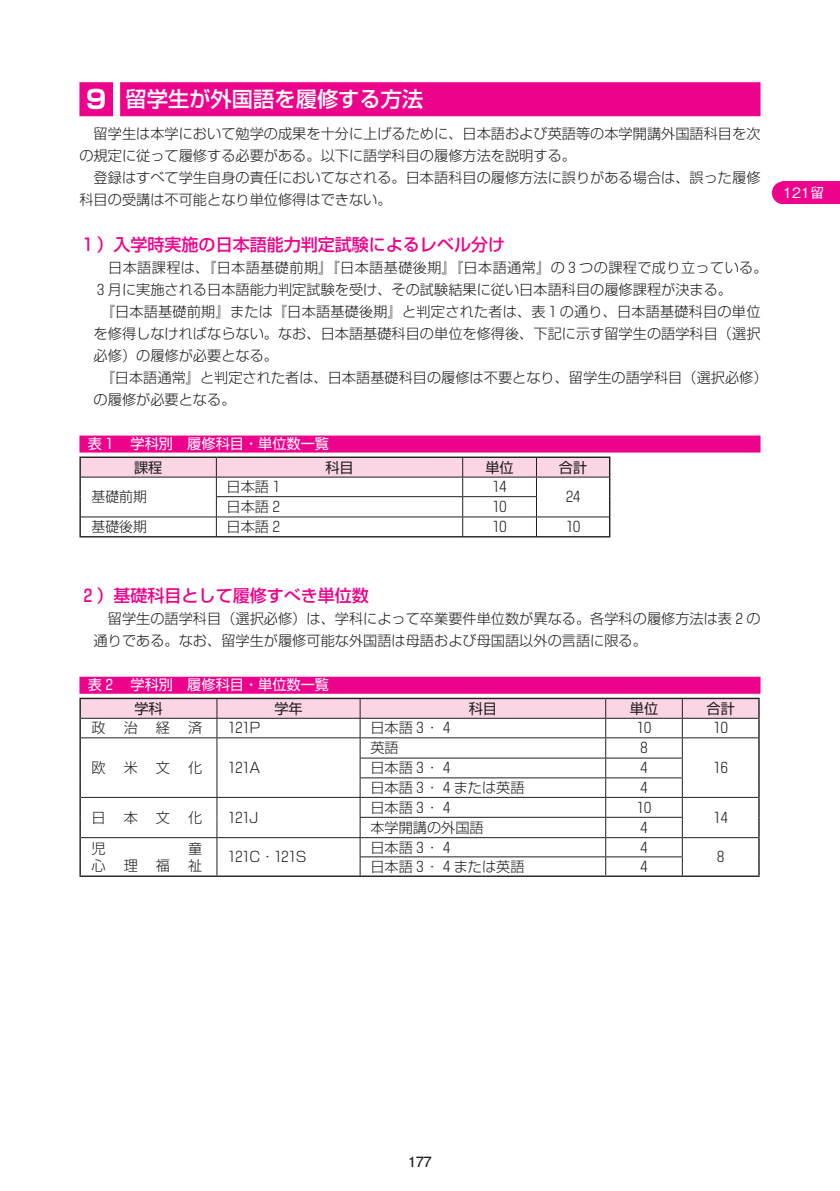
<style>
.page{position:relative;width:840px;height:1191px;background:#fff}
.page>*{position:absolute;margin:0;border:0;box-sizing:border-box;transform-origin:0 0}
.t1{font:21.2px "Shin Go Pro Medium 90 msp RKSJ H";color:#fff}
.t2{font:17px "Shin Go Pro Medium 90 msp RKSJ H";color:#ed028c}
.t3{font:14.2px/22px "Shin Go Pro Light 90 msp RKSJ H";color:#231f20}
.t4{font:14.2px "Shin Go Pro Light 90 msp RKSJ H";letter-spacing:.025em;color:#231f20}
.t5{font:14.2px "Shin Go Pro Regular 90 msp RKSJ H";color:#fff}
.t6{font:14.2px "Shin Go Pro Regular 90 msp RKSJ H";color:#231f20}
.t7{font:14.2px "Gothic BBB Pro Medium 90 msp RKSJ H";color:#fff}
.t8{font:14.2px "Futo Go B101 Pro Bold 90 msp RKSJ H";color:#231f20}
.s1{font-family:"Shin Go Pro Bold 90 msp RKSJ H";font-size:25.6px}
</style>
<div class="page">
<div style="left:79px;top:82px;width:681px;height:34px;background:#ed028c"></div>
<div style="left:113px;top:58px;width:7px;height:62px;background:#fff"></div>
<div style="left:79px;top:435px;width:681px;height:17px;background:#ed028c"></div>
<div style="left:79px;top:676px;width:681px;height:17px;background:#ed028c"></div>
<hr style="left:79px;top:456px;width:137px;height:2px;background:#231f20">
<hr style="left:216px;top:456px;width:394px;height:2px;background:#231f20">
<svg style="left:79px;top:457px;width:531px;height:79px"></svg>
<hr style="left:79px;top:536px;width:531px;height:1px;background:#231f20">
<hr style="left:79px;top:697px;width:138px;height:2px;background:#231f20">
<hr style="left:217px;top:697px;width:388px;height:2px;background:#231f20">
<hr style="left:79px;top:875px;width:526px;height:2px;background:#231f20">
<hr style="left:605px;top:697px;width:154px;height:2px;background:#231f20">
<hr style="left:605px;top:875px;width:154px;height:2px;background:#231f20">
<svg style="left:79px;top:698px;width:680px;height:177px"></svg>
<div style="left:782px;top:181px;width:57px;height:23px;background:#ed028c"></div>
<div style="left:771px;top:181px;width:23px;height:23px;background:#ed028c;border-radius:50%"></div>
<h1 class="t1" style="left:86px;top:91px;width:339px"><span class="s1">9</span> 留学生が外国語を履修する方法</h1>
<p class="t3" style="left:79px;top:124px;width:682px">　留学生は本学において勉学の成果を十分に上げるために、日本語および英語等の本学開講外国語科目を次の規定に従って履修する必要がある。以下に語学科目の履修方法を説明する。<br>　登録はすべて学生自身の責任においてなされる。日本語科目の履修方法に誤りがある場合は、誤った履修科目の受講は不可能となり単位修得はできない。</p>
<p class="t2" style="left:84px;top:238px;width:422px">1 ）入学時実施の日本語能力判定試験によるレベル分け</p>
<p class="t4" style="left:94px;top:263px;width:675px">　日本語課程は、『日本語基礎前期』『日本語基礎後期』『日本語通常』の 3 つの課程で成り立っている。</p>
<p class="t3" style="left:97px;top:281px;width:636px">3 月に実施される日本語能力判定試験を受け、その試験結果に従い日本語科目の履修課程が決まる。</p>
<p class="t3" style="left:101px;top:303px;width:661px">『日本語基礎前期』または『日本語基礎後期』と判定された者は、表 1 の通り、日本語基礎科目の単位</p>
<p class="t3" style="left:94px;top:325px;width:668px">を修得しなければならない。なお、日本語基礎科目の単位を修得後、下記に示す留学生の語学科目（選択</p>
<p class="t3" style="left:94px;top:347px;width:186px">必修）の履修が必要となる。</p>
<p class="t3" style="left:101px;top:369px;width:668px">『日本語通常』と判定された者は、日本語基礎科目の履修は不要となり、留学生の語学科目（選択必修）</p>
<p class="t3" style="left:94px;top:391px;width:143px">の履修が必要となる。</p>
<p class="t5" style="left:88px;top:438px;width:242px">表 1 　学科別　履修科目・単位数一覧</p>
<p class="t6" style="left:134px;top:462px;width:30px">課程</p>
<p class="t6" style="left:325px;top:462px;width:30px">科目</p>
<p class="t6" style="left:485px;top:462px;width:30px">単位</p>
<p class="t6" style="left:558px;top:462px;width:30px">合計</p>
<p class="t3" style="left:91px;top:488px;width:57px">基礎前期</p>
<p class="t3" style="left:226px;top:478px;width:55px">日本語 1</p>
<p class="t3" style="left:492px;top:478px;width:16px">14</p>
<p class="t3" style="left:565px;top:488px;width:16px">24</p>
<p class="t3" style="left:226px;top:498px;width:55px">日本語 2</p>
<p class="t3" style="left:492px;top:498px;width:16px">10</p>
<p class="t3" style="left:91px;top:517px;width:57px">基礎後期</p>
<p class="t3" style="left:226px;top:517px;width:55px">日本語 2</p>
<p class="t3" style="left:492px;top:517px;width:16px">10</p>
<p class="t3" style="left:565px;top:517px;width:16px">10</p>
<p class="t2" style="left:84px;top:589px;width:286px">2 ）基礎科目として履修すべき単位数</p>
<p class="t3" style="left:94px;top:610px;width:668px">　留学生の語学科目（選択必修）は、学科によって卒業要件単位数が異なる。各学科の履修方法は表 2 の通りである。なお、留学生が履修可能な外国語は母語および母国語以外の言語に限る。</p>
<p class="t5" style="left:88px;top:679px;width:242px">表 2 　学科別　履修科目・単位数一覧</p>
<p class="t6" style="left:134px;top:703px;width:30px">学科</p>
<p class="t6" style="left:274px;top:703px;width:30px">学年</p>
<p class="t6" style="left:468px;top:703px;width:30px">科目</p>
<p class="t6" style="left:629px;top:703px;width:30px">単位</p>
<p class="t6" style="left:706px;top:703px;width:30px">合計</p>
<p class="t3" style="left:91px;top:719px;width:16px">政</p>
<p class="t3" style="left:124px;top:719px;width:16px">治</p>
<p class="t3" style="left:156px;top:719px;width:16px">経</p>
<p class="t3" style="left:188px;top:719px;width:16px">済</p>
<p class="t3" style="left:228px;top:719px;width:34px">121P</p>
<p class="t3" style="left:370px;top:719px;width:81px">日本語 3・ 4</p>
<p class="t3" style="left:636px;top:719px;width:16px">10</p>
<p class="t3" style="left:713px;top:719px;width:16px">10</p>
<p class="t3" style="left:91px;top:758px;width:16px">欧</p>
<p class="t3" style="left:124px;top:758px;width:16px">米</p>
<p class="t3" style="left:156px;top:758px;width:16px">文</p>
<p class="t3" style="left:188px;top:758px;width:16px">化</p>
<p class="t3" style="left:228px;top:758px;width:34px">121A</p>
<p class="t3" style="left:370px;top:739px;width:30px">英語</p>
<p class="t3" style="left:640px;top:739px;width:9px">8</p>
<p class="t3" style="left:370px;top:759px;width:81px">日本語 3・ 4</p>
<p class="t3" style="left:640px;top:759px;width:9px">4</p>
<p class="t3" style="left:713px;top:758px;width:16px">16</p>
<p class="t3" style="left:370px;top:778px;width:156px">日本語 3・ 4 または英語</p>
<p class="t3" style="left:640px;top:778px;width:9px">4</p>
<p class="t3" style="left:91px;top:808px;width:16px">日</p>
<p class="t3" style="left:124px;top:808px;width:16px">本</p>
<p class="t3" style="left:156px;top:808px;width:16px">文</p>
<p class="t3" style="left:188px;top:808px;width:16px">化</p>
<p class="t3" style="left:228px;top:808px;width:32px">121J</p>
<p class="t3" style="left:370px;top:798px;width:81px">日本語 3・ 4</p>
<p class="t3" style="left:636px;top:798px;width:16px">10</p>
<p class="t3" style="left:370px;top:818px;width:115px">本学開講の外国語</p>
<p class="t3" style="left:640px;top:818px;width:9px">4</p>
<p class="t3" style="left:713px;top:808px;width:16px">14</p>
<p class="t3" style="left:91px;top:839px;width:16px">児</p>
<p class="t3" style="left:188px;top:839px;width:16px">童</p>
<p class="t3" style="left:91px;top:856px;width:16px">心</p>
<p class="t3" style="left:124px;top:856px;width:16px">理</p>
<p class="t3" style="left:156px;top:856px;width:16px">福</p>
<p class="t3" style="left:188px;top:856px;width:16px">祉</p>
<p class="t3" style="left:228px;top:847px;width:80px">121C・121S</p>
<p class="t3" style="left:370px;top:838px;width:81px">日本語 3・ 4</p>
<p class="t3" style="left:640px;top:838px;width:9px">4</p>
<p class="t3" style="left:370px;top:857px;width:156px">日本語 3・ 4 または英語</p>
<p class="t3" style="left:640px;top:857px;width:9px">4</p>
<p class="t3" style="left:716px;top:847px;width:9px">8</p>
<p class="t7" style="left:782px;top:187px;width:42px">121留</p>
<p class="t8" style="left:408px;top:1155px;width:25px">177</p>
</div>
